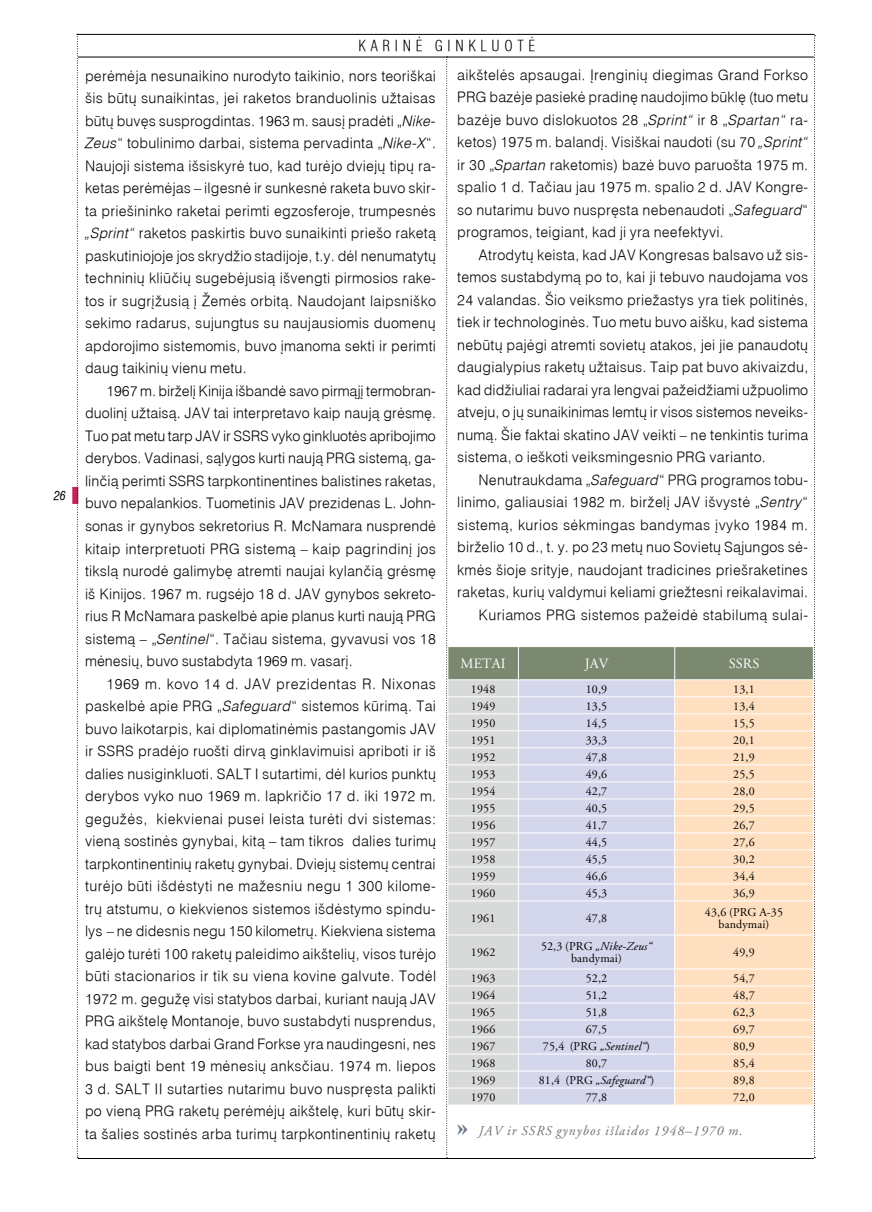
<style>
.page{position:relative;width:872px;height:1212px;background:#fff}
.page>*{position:absolute;margin:0;border:0;box-sizing:border-box;transform-origin:0 0}
.t1{font:300 condensed 15px "Helvetica LT";letter-spacing:.31em;color:#000}
.t2{font:300 14.25px/22.5px "Helvetica LT";letter-spacing:.015em;color:#000;text-align:justify}
.t3{font:14.25px "Adobe Garamond Pro";letter-spacing:.01em;color:#fff}
.t4{font:italic 13.5px "Garamond LT";letter-spacing:.08em;color:#6d6f71}
.t5{font:12px/12px "Adobe Garamond Pro";letter-spacing:.01em;color:#000;text-align:center}
.t6{font:italic 12px "Adobe Garamond Pro";letter-spacing:.01em;color:#000}
.t7{font:italic condensed 12px "Helvetica LT";color:#000}
.s1{font-style:italic}
.s2{font-style:normal}
.s3{font-family:"Times New Roman";font-weight:800;font-style:normal;font-size:21px;color:#6a7688}
</style>
<div class="page">
<hr style="left:78px;top:1158px;width:736px;height:1px;background:#000">
<div style="left:72px;top:487px;width:6px;height:17px;background:#bf2555"></div>
<hr style="left:77px;top:34px;width:737px;height:1px;background:#000">
<hr style="left:78px;top:57px;width:736px;height:1px;background:#000">
<svg style="left:77px;top:36px;width:1px;height:1122px"></svg>
<svg style="left:446px;top:35px;width:369px;height:1123px"></svg>
<hr style="left:448px;top:1105px;width:70px;height:1px;background:#fff">
<hr style="left:518px;top:1105px;width:156px;height:1px;background:#fff">
<hr style="left:674px;top:1105px;width:139px;height:1px;background:#fff">
<p class="t7" style="left:54px;top:487px;width:7px">26</p>
<p class="t1" style="left:358px;top:36px;width:178px">KARINĖ G INKLUOTĖ</p>
<p class="t2" style="left:85px;top:65px;width:352px">perėmėja nesunaikino nurodyto taikinio, nors teoriškai šis būtų sunaikintas, jei raketos branduolinis užtaisas būtų buvęs susprogdintas. 1963 m. sausį pradėti „<span class="s1">Nike-Zeus</span>“ tobulinimo darbai, sistema pervadinta „<span class="s1">Nike-X</span>“.<br>Naujoji sistema išsiskyrė tuo, kad turėjo dviejų tipų ra&shy;ketas perėmėjas – ilgesnė ir sunkesnė raketa buvo skir&shy;ta priešininko raketai perimti egzosferoje, trumpesnės <span class="s1">„Sprint“</span> raketos paskirtis buvo sunaikinti priešo raketą paskutiniojoje jos skrydžio stadijoje, t.y. dėl nenumatytų techninių kliūčių sugebėjusią išvengti pirmosios rake&shy;tos ir sugrįžusią į Žemės orbitą. Naudojant laipsniško sekimo radarus, sujungtus su naujausiomis duomenų apdorojimo sistemomis, buvo įmanoma sekti ir perimti daug taikinių vienu metu.</p>
<p class="t2" style="left:85px;top:380px;width:353px;text-indent:21px">1967 m. birželį Kinija išbandė savo pirmąjį termobran&shy;duolinį užtaisą. JAV tai interpretavo kaip naują grėsmę.<br>Tuo pat metu tarp JAV ir SSRS vyko ginkluotės apribojimo derybos. Vadinasi, sąlygos kurti naują PRG sistemą, ga&shy;linčią perimti SSRS tarpkontinentines balistines raketas, buvo nepalankios. Tuometinis JAV prezidenas L. John&shy;sonas ir gynybos sekretorius R. McNamara nusprendė kitaip interpretuoti PRG sistemą – kaip pagrindinį jos tikslą nurodė galimybę atremti naujai kylančią grėsmę iš Kinijos. 1967 m. rugsėjo 18 d. JAV gynybos sekreto&shy;rius R McNamara paskelbė apie planus kurti naują PRG sistemą – „<span class="s1">Sentinel</span>“. Tačiau sistema, gyvavusi vos 18 mėnesių, buvo sustabdyta 1969 m. vasarį.</p>
<p class="t2" style="left:85px;top:672px;width:353px;text-indent:21px">1969 m. kovo 14 d. JAV prezidentas R. Nixonas paskelbė apie PRG „<span class="s1">Safeguard</span>“ sistemos kūrimą. Tai buvo laikotarpis, kai diplomatinėmis pastangomis JAV ir SSRS pradėjo ruošti dirvą ginklavimuisi apriboti ir iš dalies nusiginkluoti. SALT I sutartimi, dėl kurios punktų derybos vyko nuo 1969 m. lapkričio 17 d. iki 1972 m. gegužės, kiekvienai pusei leista turėti dvi sistemas: vieną sostinės gynybai, kitą – tam tikros dalies turimų tarpkontinentinių raketų gynybai. Dviejų sistemų centrai turėjo būti išdėstyti ne mažesniu negu 1 300 kilome&shy;trų atstumu, o kiekvienos sistemos išdėstymo spindu&shy;lys – ne didesnis negu 150 kilometrų. Kiekviena sistema galėjo turėti 100 raketų paleidimo aikštelių, visos turėjo būti stacionarios ir tik su viena kovine galvute. Todėl 1972 m. gegužę visi statybos darbai, kuriant naują JAV PRG aikštelę Montanoje, buvo sustabdyti nusprendus, kad statybos darbai Grand Forkse yra naudingesni, nes bus baigti bent 19 mėnesių anksčiau. 1974 m. liepos 3 d. SALT II sutarties nutarimu buvo nuspręsta palikti po vieną PRG raketų perėmėjų aikštelę, kuri būtų skir&shy;ta šalies sostinės arba turimų tarpkontinentinių raketų</p>
<p class="t2" style="left:457px;top:63px;width:352px">aikštelės apsaugai. Įrenginių diegimas Grand Forkso PRG bazėje pasiekė pradinę naudojimo būklę (tuo metu bazėje buvo dislokuotos 28 „<span class="s1">Sprint“</span> ir 8 „<span class="s1">Spartan“</span> ra&shy;ketos) 1975 m. balandį. Visiškai naudoti (su 70 <span class="s1">„Sprint“ </span>ir 30 „<span class="s1">Spartan</span> raketomis) bazė buvo paruošta 1975 m. spalio 1 d. Tačiau jau 1975 m. spalio 2 d. JAV Kongre&shy;so nutarimu buvo nuspręsta nebenaudoti „<span class="s1">Safeguard</span>“ programos, teigiant, kad ji yra neefektyvi.</p>
<p class="t2" style="left:457px;top:243px;width:352px;text-indent:21px">Atrodytų keista, kad JAV Kongresas balsavo už sis&shy;temos sustabdymą po to, kai ji tebuvo naudojama vos 24 valandas. Šio veiksmo priežastys yra tiek politinės, tiek ir technologinės. Tuo metu buvo aišku, kad sistema nebūtų pajėgi atremti sovietų atakos, jei jie panaudotų daugialypius raketų užtaisus. Taip pat buvo akivaizdu, kad didžiuliai radarai yra lengvai pažeidžiami užpuolimo atveju, o jų sunaikinimas lemtų ir visos sistemos neveiks&shy;numą. Šie faktai skatino JAV veikti – ne tenkintis turima sistema, o ieškoti veiksmingesnio PRG varianto.</p>
<p class="t2" style="left:457px;top:468px;width:352px;text-align:right">Nenutraukdama „<span class="s1">Safeguard</span>“ PRG programos tobu&shy;linimo, galiausiai 1982 m. birželį JAV išvystė „<span class="s1">Sentry</span>“ sistemą, kurios sėkmingas bandymas įvyko 1984 m. birželio 10 d., t. y. po 23 metų nuo Sovietų Sąjungos sė&shy;kmės šioje srityje, naudojant tradicines priešraketines raketas, kurių valdymui keliami griežtesni reikalavimai.<br>Kuriamos PRG sistemos pažeidė stabilumą sulai-</p>
<p class="t3" style="left:460px;top:655px;width:47px">metai</p>
<p class="t3" style="left:584px;top:655px;width:25px">JAV</p>
<p class="t3" style="left:728px;top:655px;width:32px">SSRS</p>
<p class="t5" style="left:471px;top:683px;width:26px">1948</p>
<p class="t5" style="left:586px;top:683px;width:23px">10,9</p>
<p class="t5" style="left:733px;top:683px;width:23px">13,1</p>
<p class="t5" style="left:471px;top:700px;width:26px">1949</p>
<p class="t5" style="left:586px;top:700px;width:23px">13,5</p>
<p class="t5" style="left:733px;top:700px;width:23px">13,4</p>
<p class="t5" style="left:471px;top:717px;width:26px">1950</p>
<p class="t5" style="left:586px;top:717px;width:23px">14,5</p>
<p class="t5" style="left:733px;top:717px;width:23px">15,5</p>
<p class="t5" style="left:471px;top:734px;width:26px">1951</p>
<p class="t5" style="left:586px;top:734px;width:23px">33,3</p>
<p class="t5" style="left:733px;top:734px;width:23px">20,1</p>
<p class="t5" style="left:471px;top:751px;width:26px">1952</p>
<p class="t5" style="left:586px;top:751px;width:23px">47,8</p>
<p class="t5" style="left:733px;top:751px;width:23px">21,9</p>
<p class="t5" style="left:471px;top:768px;width:26px">1953</p>
<p class="t5" style="left:586px;top:768px;width:23px">49,6</p>
<p class="t5" style="left:733px;top:768px;width:23px">25,5</p>
<p class="t5" style="left:471px;top:785px;width:26px">1954</p>
<p class="t5" style="left:586px;top:785px;width:23px">42,7</p>
<p class="t5" style="left:733px;top:785px;width:23px">28,0</p>
<p class="t5" style="left:471px;top:802px;width:26px">1955</p>
<p class="t5" style="left:586px;top:802px;width:23px">40,5</p>
<p class="t5" style="left:733px;top:802px;width:23px">29,5</p>
<p class="t5" style="left:471px;top:819px;width:26px">1956</p>
<p class="t5" style="left:586px;top:819px;width:23px">41,7</p>
<p class="t5" style="left:733px;top:819px;width:23px">26,7</p>
<p class="t5" style="left:471px;top:836px;width:26px">1957</p>
<p class="t5" style="left:586px;top:836px;width:23px">44,5</p>
<p class="t5" style="left:733px;top:836px;width:23px">27,6</p>
<p class="t5" style="left:471px;top:853px;width:26px">1958</p>
<p class="t5" style="left:586px;top:853px;width:23px">45,5</p>
<p class="t5" style="left:733px;top:853px;width:23px">30,2</p>
<p class="t5" style="left:471px;top:870px;width:26px">1959</p>
<p class="t5" style="left:586px;top:870px;width:23px">46,6</p>
<p class="t5" style="left:733px;top:870px;width:23px">34,4</p>
<p class="t5" style="left:471px;top:887px;width:26px">1960</p>
<p class="t5" style="left:586px;top:887px;width:23px">45,3</p>
<p class="t5" style="left:733px;top:887px;width:23px">36,9</p>
<p class="t5" style="left:471px;top:913px;width:26px">1961</p>
<p class="t5" style="left:586px;top:913px;width:23px">47,8</p>
<p class="t5" style="left:705px;top:907px;width:80px">43,6 (PRG A-35 bandymai)</p>
<p class="t5" style="left:471px;top:947px;width:26px">1962</p>
<p class="t5" style="left:541px;top:941px;width:113px">52,3 (PRG <span class="s1">„Nike-Zeus“ </span>bandymai)</p>
<p class="t5" style="left:733px;top:947px;width:23px">49,9</p>
<p class="t5" style="left:471px;top:972px;width:26px">1963</p>
<p class="t5" style="left:586px;top:972px;width:23px">52,2</p>
<p class="t5" style="left:733px;top:972px;width:23px">54,7</p>
<p class="t5" style="left:471px;top:989px;width:26px">1964</p>
<p class="t5" style="left:586px;top:989px;width:23px">51,2</p>
<p class="t5" style="left:733px;top:989px;width:23px">48,7</p>
<p class="t5" style="left:471px;top:1006px;width:26px">1965</p>
<p class="t5" style="left:586px;top:1006px;width:23px">51,8</p>
<p class="t5" style="left:733px;top:1006px;width:23px">62,3</p>
<p class="t5" style="left:471px;top:1023px;width:26px">1966</p>
<p class="t5" style="left:586px;top:1023px;width:23px">67,5</p>
<p class="t5" style="left:733px;top:1023px;width:23px">69,7</p>
<p class="t5" style="left:471px;top:1040px;width:26px">1967</p>
<p class="t6" style="left:543px;top:1039px;width:109px"><span class="s2">75,4 (PRG</span> „Sentinel“<span class="s2">)</span></p>
<p class="t5" style="left:733px;top:1040px;width:23px">80,9</p>
<p class="t5" style="left:471px;top:1057px;width:26px">1968</p>
<p class="t5" style="left:586px;top:1057px;width:23px">80,7</p>
<p class="t5" style="left:733px;top:1057px;width:23px">85,4</p>
<p class="t5" style="left:471px;top:1074px;width:26px">1969</p>
<p class="t6" style="left:539px;top:1073px;width:117px"><span class="s2">81,4 (PRG</span> „Safeguard“<span class="s2">)</span></p>
<p class="t5" style="left:733px;top:1074px;width:23px">89,8</p>
<p class="t5" style="left:471px;top:1091px;width:26px">1970</p>
<p class="t5" style="left:586px;top:1091px;width:23px">77,8</p>
<p class="t5" style="left:733px;top:1091px;width:23px">72,0</p>
<p class="t4" style="left:457px;top:1122px;width:286px"><span class="s3">»</span> JAV ir SSRS gynybos išlaidos 1948–1970 m.</p>
</div>
